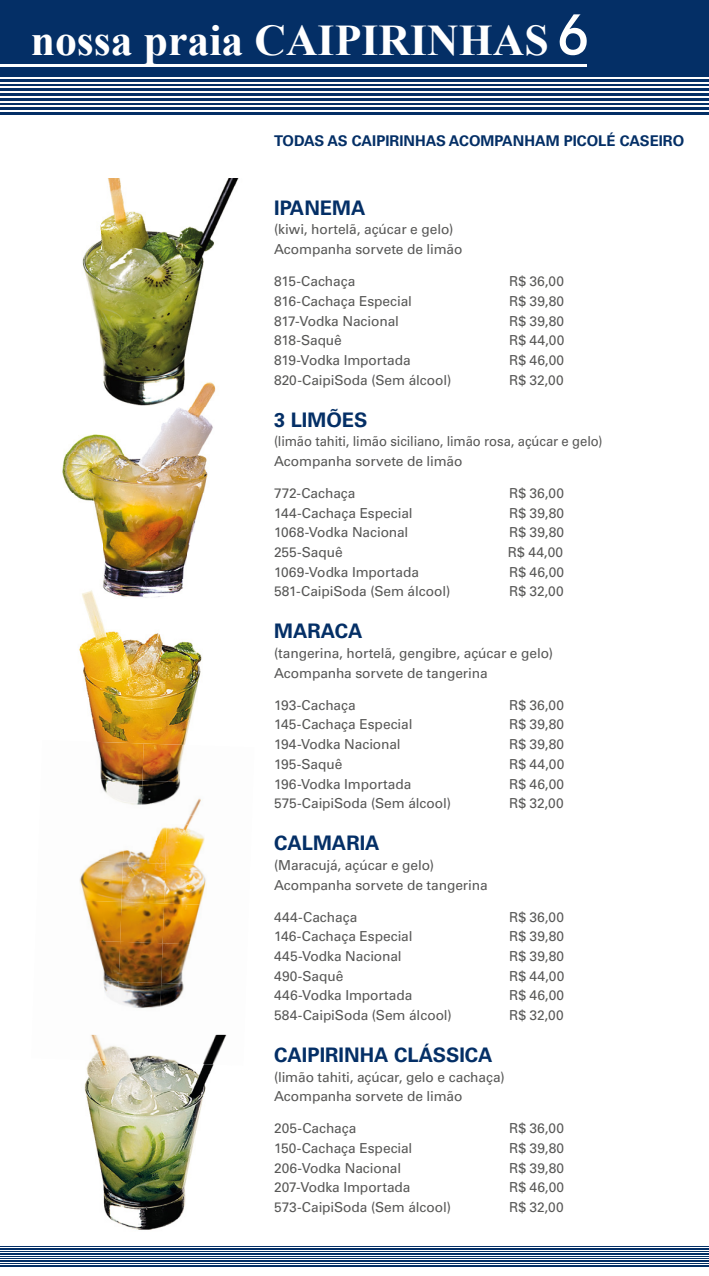
<style>
.page{position:relative;width:709px;height:1276px;background:#fff}
.page>*{position:absolute;margin:0;border:0;box-sizing:border-box;transform-origin:0 0}
.t1{font:700 43.75px "Times New Roman";color:#fff}
.t2{font:700 20px "Univers LT Std";color:#042f66}
.t3{font:700 14.75px "Univers LT Std";color:#042f66}
.t4{font:13.75px/19.8px "Univers LT Std";letter-spacing:-.005em;color:#575756}
.t5{font:13.75px/19.8px "Univers LT Std";letter-spacing:-.005em;color:#575756;scale:.95 1}
</style>
<div class="page">
<div style="left:0;top:74px;width:709px;height:41px;background:#042f66"></div>
<hr style="left:0;top:77px;width:709px;height:2px;background:#fff">
<hr style="left:0;top:82px;width:709px;height:1px;background:#fff">
<hr style="left:0;top:86px;width:709px;height:2px;background:#fff">
<hr style="left:0;top:91px;width:709px;height:2px;background:#fff">
<hr style="left:0;top:96px;width:709px;height:2px;background:#fff">
<hr style="left:0;top:101px;width:709px;height:1px;background:#fff">
<hr style="left:0;top:105px;width:709px;height:2px;background:#fff">
<hr style="left:0;top:110px;width:709px;height:2px;background:#fff">
<div style="left:0;top:0;width:709px;height:74px;background:#042f66"></div>
<svg style="left:0;top:1246px;width:709px;height:20px;fill:#042f66"></svg>
<hr style="left:0;top:1247px;width:709px;height:1px;background:#fff">
<hr style="left:0;top:1249px;width:709px;height:1px;background:#fff">
<hr style="left:0;top:1252px;width:709px;height:1px;background:#fff">
<hr style="left:0;top:1254px;width:709px;height:1px;background:#fff">
<hr style="left:0;top:1257px;width:709px;height:1px;background:#fff">
<hr style="left:0;top:1259px;width:709px;height:1px;background:#fff">
<hr style="left:0;top:1261px;width:709px;height:1px;background:#fff">
<hr style="left:0;top:1264px;width:709px;height:1px;background:#fff">
<img style="left:172px;top:406px;width:34px;height:9px">
<img style="left:62px;top:415px;width:151px;height:156px">
<img style="left:103px;top:571px;width:81px;height:8px">
<img style="left:79px;top:579px;width:123px;height:164px">
<img style="left:79px;top:740px;width:65px;height:38px">
<img style="left:186px;top:815px;width:8px;height:9px">
<img style="left:99px;top:850px;width:24px;height:10px">
<img style="left:123px;top:827px;width:42px;height:35px">
<img style="left:165px;top:824px;width:40px;height:39px">
<img style="left:79px;top:860px;width:44px;height:40px">
<img style="left:120px;top:862px;width:45px;height:79px">
<img style="left:164px;top:863px;width:41px;height:40px">
<img style="left:84px;top:900px;width:38px;height:41px">
<img style="left:163px;top:903px;width:38px;height:40px">
<img style="left:84px;top:940px;width:36px;height:62px">
<img style="left:119px;top:941px;width:44px;height:40px">
<img style="left:160px;top:943px;width:30px;height:64px">
<img style="left:117px;top:981px;width:44px;height:27px">
<img style="left:142px;top:743px;width:44px;height:37px">
<img style="left:100px;top:778px;width:42px;height:27px">
<img style="left:141px;top:780px;width:60px;height:35px">
<img style="left:84px;top:1062px;width:130px;height:168px">
<img style="left:89px;top:1035px;width:62px;height:27px">
<img style="left:151px;top:1035px;width:76px;height:30px">
<hr style="left:0;top:65px;width:586px;height:2px;background:#fff">
<svg style="left:559px;top:14px;width:27px;height:41px"></svg>
<img style="left:100px;top:178px;width:139px;height:198px">
<img style="left:82px;top:241px;width:18px;height:97px">
<img style="left:103px;top:376px;width:113px;height:30px">
<h1 class="t1" style="left:31px;top:10px;width:519px">nossa praia CAIPIRINHAS</h1>
<p class="t3" style="left:274px;top:132px;width:411px">TODAS AS CAIPIRINHAS ACOMPANHAM PICOLÉ CASEIRO</p>
<h2 class="t2" style="left:274px;top:196px;width:93px">IPANEMA</h2>
<p class="t4" style="left:274px;top:220px;width:190px">(kiwi, hortelã, açúcar e gelo)<br>Acompanha sorvete de limão</p>
<p class="t4" style="left:274px;top:271px;width:83px">815-Cachaça</p>
<p class="t4" style="left:509px;top:271px;width:56px">R$ 36,00</p>
<p class="t4" style="left:274px;top:291px;width:139px">816-Cachaça Especial</p>
<p class="t4" style="left:509px;top:291px;width:56px">R$ 39,80</p>
<p class="t4" style="left:274px;top:311px;width:126px">817-Vodka Nacional</p>
<p class="t4" style="left:509px;top:311px;width:56px">R$ 39,80</p>
<p class="t4" style="left:274px;top:330px;width:69px">818-Saquê</p>
<p class="t4" style="left:509px;top:330px;width:57px">R$ 44,00</p>
<p class="t4" style="left:274px;top:350px;width:138px">819-Vodka Importada</p>
<p class="t4" style="left:509px;top:350px;width:56px">R$ 46,00</p>
<p class="t4" style="left:274px;top:370px;width:179px">820-CaipiSoda (Sem álcool)</p>
<p class="t4" style="left:509px;top:370px;width:56px">R$ 32,00</p>
<h2 class="t2" style="left:274px;top:408px;width:95px">3 LIMÕES</h2>
<p class="t5" style="left:274px;top:431px;width:347px">(limão tahiti, limão siciliano, limão rosa, açúcar e gelo)<br>Acompanha sorvete de limão</p>
<p class="t4" style="left:274px;top:483px;width:83px">772-Cachaça</p>
<p class="t4" style="left:509px;top:483px;width:56px">R$ 36,00</p>
<p class="t4" style="left:274px;top:503px;width:140px">144-Cachaça Especial</p>
<p class="t4" style="left:509px;top:503px;width:56px">R$ 39,80</p>
<p class="t4" style="left:274px;top:522px;width:136px">1068-Vodka Nacional</p>
<p class="t4" style="left:509px;top:522px;width:56px">R$ 39,80</p>
<p class="t4" style="left:274px;top:542px;width:70px">255-Saquê</p>
<p class="t4" style="left:508px;top:542px;width:57px">R$ 44,00</p>
<p class="t4" style="left:274px;top:562px;width:146px">1069-Vodka Importada</p>
<p class="t4" style="left:509px;top:562px;width:56px">R$ 46,00</p>
<p class="t4" style="left:274px;top:582px;width:178px">581-CaipiSoda (Sem álcool)</p>
<p class="t4" style="left:509px;top:582px;width:56px">R$ 32,00</p>
<h2 class="t2" style="left:274px;top:619px;width:90px">MARACA</h2>
<p class="t4" style="left:274px;top:643px;width:280px">(tangerina, hortelã, gengibre, açúcar e gelo)<br>Acompanha sorvete de tangerina</p>
<p class="t4" style="left:274px;top:695px;width:83px">193-Cachaça</p>
<p class="t4" style="left:509px;top:695px;width:56px">R$ 36,00</p>
<p class="t4" style="left:274px;top:715px;width:140px">145-Cachaça Especial</p>
<p class="t4" style="left:509px;top:715px;width:56px">R$ 39,80</p>
<p class="t4" style="left:274px;top:734px;width:128px">194-Vodka Nacional</p>
<p class="t4" style="left:509px;top:734px;width:56px">R$ 39,80</p>
<p class="t4" style="left:274px;top:754px;width:70px">195-Saquê</p>
<p class="t4" style="left:509px;top:754px;width:57px">R$ 44,00</p>
<p class="t4" style="left:274px;top:774px;width:139px">196-Vodka Importada</p>
<p class="t4" style="left:509px;top:774px;width:56px">R$ 46,00</p>
<p class="t4" style="left:274px;top:793px;width:178px">575-CaipiSoda (Sem álcool)</p>
<p class="t4" style="left:509px;top:793px;width:56px">R$ 32,00</p>
<h2 class="t2" style="left:274px;top:831px;width:107px">CALMARIA</h2>
<p class="t4" style="left:274px;top:855px;width:215px">(Maracujá, açúcar e gelo)<br>Acompanha sorvete de tangerina</p>
<p class="t4" style="left:274px;top:907px;width:85px">444-Cachaça</p>
<p class="t4" style="left:509px;top:907px;width:56px">R$ 36,00</p>
<p class="t4" style="left:274px;top:926px;width:140px">146-Cachaça Especial</p>
<p class="t4" style="left:509px;top:926px;width:56px">R$ 39,80</p>
<p class="t4" style="left:274px;top:946px;width:129px">445-Vodka Nacional</p>
<p class="t4" style="left:509px;top:946px;width:56px">R$ 39,80</p>
<p class="t4" style="left:274px;top:966px;width:71px">490-Saquê</p>
<p class="t4" style="left:509px;top:966px;width:57px">R$ 44,00</p>
<p class="t4" style="left:274px;top:985px;width:140px">446-Vodka Importada</p>
<p class="t4" style="left:509px;top:985px;width:56px">R$ 46,00</p>
<p class="t4" style="left:274px;top:1005px;width:179px">584-CaipiSoda (Sem álcool)</p>
<p class="t4" style="left:509px;top:1005px;width:56px">R$ 32,00</p>
<h2 class="t2" style="left:274px;top:1043px;width:220px">CAIPIRINHA CLÁSSICA</h2>
<p class="t4" style="left:274px;top:1067px;width:232px">(limão tahiti, açúcar, gelo e cachaça)<br>Acompanha sorvete de limão</p>
<p class="t4" style="left:274px;top:1118px;width:84px">205-Cachaça</p>
<p class="t4" style="left:509px;top:1118px;width:56px">R$ 36,00</p>
<p class="t4" style="left:274px;top:1138px;width:140px">150-Cachaça Especial</p>
<p class="t4" style="left:509px;top:1138px;width:56px">R$ 39,80</p>
<p class="t4" style="left:274px;top:1158px;width:129px">206-Vodka Nacional</p>
<p class="t4" style="left:509px;top:1158px;width:56px">R$ 39,80</p>
<p class="t4" style="left:274px;top:1177px;width:138px">207-Vodka Importada</p>
<p class="t4" style="left:509px;top:1177px;width:56px">R$ 46,00</p>
<p class="t4" style="left:274px;top:1197px;width:178px">573-CaipiSoda (Sem álcool)</p>
<p class="t4" style="left:509px;top:1197px;width:56px">R$ 32,00</p>
</div>
